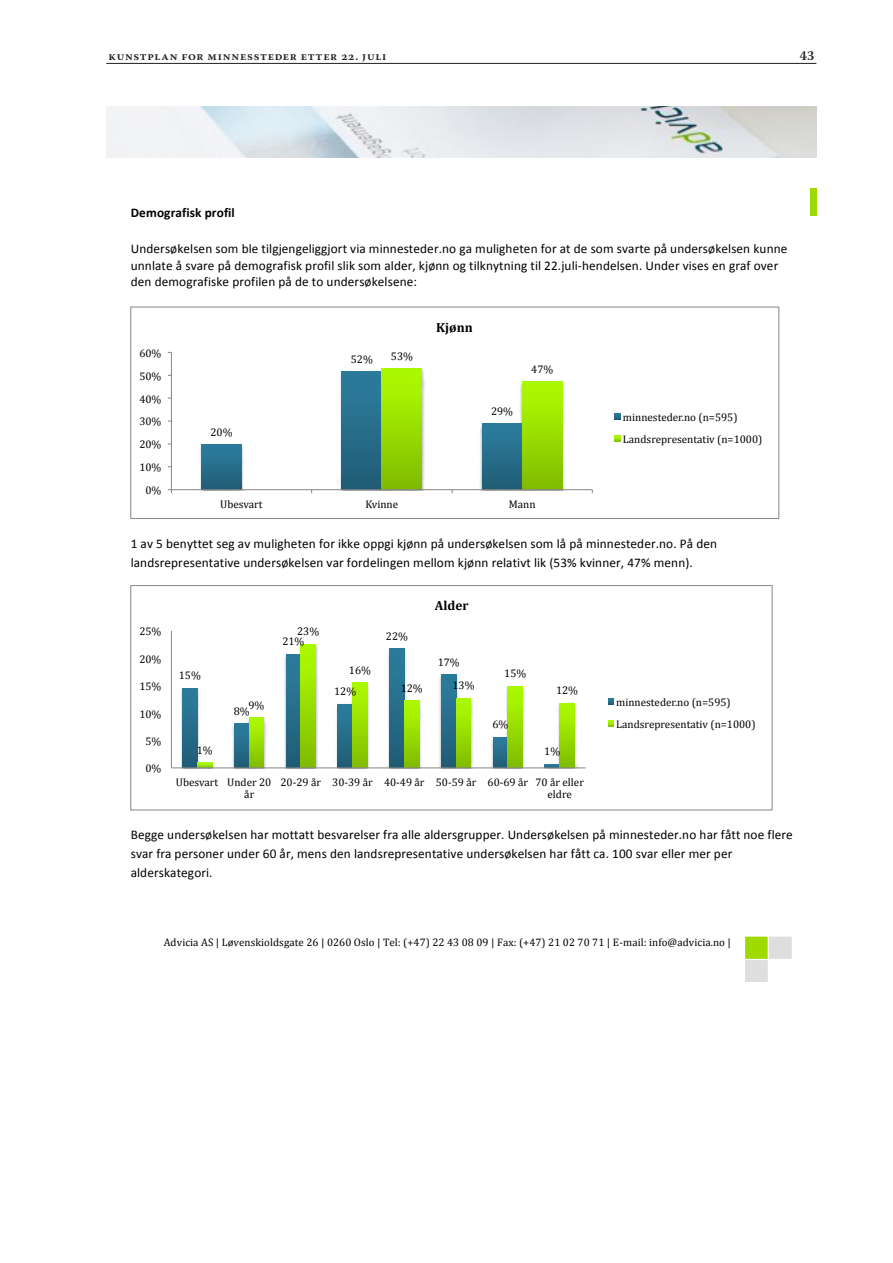
<style>
.page{position:relative;width:893px;height:1263px;background:#fff}
.page>*{position:absolute;margin:0;border:0;box-sizing:border-box;transform-origin:0 0}
.t1{font:600 13.5px "Warnock Pro";color:#231f20}
.t2{font:13.2px/16.5px "Calibri";letter-spacing:.01em;color:#000}
.t3{font:700 13.2px "Calibri";letter-spacing:.01em;color:#000}
.t4{font:700 13.2px "Cambria";color:#000}
.t5{font:600 12px "Warnock Pro";letter-spacing:.06em;color:#231f20}
.t6{font:11.1px/22.6px "Cambria";color:#000}
.t7{font:10.95px "Cambria";letter-spacing:.005em;color:#000}
</style>
<div class="page">
<hr style="left:106px;top:63px;width:710px;height:1px;background:#231f20">
<img style="left:106px;top:106px;width:711px;height:52px">
<div style="left:744px;top:959px;width:24px;height:23px;background:#dedede"></div>
<div style="left:744px;top:958px;width:25px;height:25px;border:1px solid #fff"></div>
<div style="left:744px;top:936px;width:24px;height:23px;background:#9ed900"></div>
<div style="left:744px;top:935px;width:25px;height:25px;border:1px solid #fff"></div>
<img style="left:745px;top:941px;width:23px;height:13px">
<div style="left:768px;top:936px;width:24px;height:23px;background:#dedede"></div>
<div style="left:768px;top:935px;width:25px;height:25px;border:1px solid #fff"></div>
<img style="left:810px;top:188px;width:7px;height:28px">
<img style="left:200px;top:444px;width:44px;height:45px">
<img style="left:337px;top:371px;width:40px;height:118px">
<img style="left:480px;top:423px;width:38px;height:66px">
<img style="left:377px;top:368px;width:48px;height:121px">
<img style="left:518px;top:381px;width:47px;height:108px">
<div style="left:201px;top:445px;width:41px;height:45px;background:linear-gradient(to bottom,#2c7e9f,#205c75)"></div>
<div style="left:342px;top:372px;width:40px;height:118px;background:linear-gradient(to bottom,#2c7d9f,#205c75)"></div>
<div style="left:482px;top:424px;width:40px;height:66px;background:linear-gradient(to bottom,#2c7d9f,#205d75)"></div>
<div style="left:382px;top:369px;width:40px;height:121px;background:linear-gradient(to bottom,#affe00,#81bb00)"></div>
<div style="left:522px;top:382px;width:40px;height:108px;background:linear-gradient(to bottom,#affd00,#81bc00)"></div>
<hr style="left:171px;top:352px;width:1px;height:138px;background:#868686">
<hr style="left:171px;top:489px;width:421px;height:1px;background:#868686">
<svg style="left:615px;top:413px;width:6px;height:6px"></svg>
<svg style="left:615px;top:436px;width:6px;height:6px"></svg>
<div style="left:130px;top:307px;width:649px;height:212px;border:1px solid #868686"></div>
<img style="left:181px;top:688px;width:19px;height:79px">
<img style="left:232px;top:726px;width:2px;height:41px">
<img style="left:284px;top:657px;width:2px;height:110px">
<img style="left:336px;top:704px;width:2px;height:63px">
<img style="left:388px;top:648px;width:19px;height:119px">
<img style="left:439px;top:674px;width:19px;height:93px">
<img style="left:491px;top:740px;width:2px;height:27px">
<img style="left:197px;top:760px;width:17px;height:7px">
<img style="left:247px;top:719px;width:20px;height:48px">
<img style="left:299px;top:644px;width:19px;height:123px">
<img style="left:350px;top:682px;width:20px;height:85px">
<img style="left:404px;top:698px;width:18px;height:69px">
<img style="left:456px;top:696px;width:17px;height:71px">
<img style="left:506px;top:686px;width:19px;height:81px">
<img style="left:558px;top:702px;width:21px;height:65px">
<svg style="left:182px;top:688px;width:15px;height:79px"></svg>
<svg style="left:234px;top:723px;width:15px;height:44px"></svg>
<svg style="left:286px;top:654px;width:15px;height:113px;background:#2d7480"></svg>
<svg style="left:338px;top:704px;width:15px;height:63px"></svg>
<svg style="left:390px;top:649px;width:14px;height:118px;background:#266c89"></svg>
<svg style="left:441px;top:675px;width:15px;height:92px"></svg>
<svg style="left:493px;top:737px;width:15px;height:30px"></svg>
<svg style="left:545px;top:764px;width:15px;height:3px"></svg>
<svg style="left:197px;top:763px;width:15px;height:4px"></svg>
<svg style="left:249px;top:717px;width:15px;height:50px"></svg>
<svg style="left:301px;top:644px;width:15px;height:123px;background:#97dc00"></svg>
<svg style="left:353px;top:682px;width:14px;height:85px"></svg>
<svg style="left:404px;top:701px;width:15px;height:66px"></svg>
<svg style="left:456px;top:698px;width:15px;height:69px"></svg>
<svg style="left:508px;top:686px;width:15px;height:81px"></svg>
<svg style="left:560px;top:703px;width:14px;height:64px"></svg>
<hr style="left:171px;top:631px;width:1px;height:137px;background:#868686">
<hr style="left:171px;top:767px;width:415px;height:1px;background:#868686">
<svg style="left:608px;top:698px;width:6px;height:6px"></svg>
<svg style="left:608px;top:721px;width:6px;height:6px"></svg>
<p class="t5" style="left:108px;top:48px;width:280px">kunstplan for minnessteder etter 22. juli</p>
<p class="t1" style="left:800px;top:47px;width:16px">43</p>
<p class="t3" style="left:131px;top:205px;width:106px">Demografisk profil</p>
<p class="t2" style="left:131px;top:240px;width:658px">Undersøkelsen som ble tilgjengeliggjort via minnesteder.no ga muligheten for at de som svarte på undersøkelsen kunne unnlate å svare på demografisk profil slik som alder, kjønn og tilknytning til 22.juli--‐hendelsen. Under vises en graf over den demografiske profilen på de to undersøkelsene:</p>
<p class="t6" style="left:139px;top:342px;width:24px">60%</p>
<p class="t6" style="left:139px;top:365px;width:24px">50%</p>
<p class="t6" style="left:139px;top:387px;width:24px">40%</p>
<p class="t6" style="left:139px;top:410px;width:24px">30%</p>
<p class="t6" style="left:139px;top:433px;width:24px">20%</p>
<p class="t6" style="left:139px;top:456px;width:24px">10%</p>
<p class="t6" style="left:145px;top:479px;width:17px">0%</p>
<p class="t6" style="left:210px;top:421px;width:24px">20%</p>
<p class="t6" style="left:351px;top:347px;width:24px">52%</p>
<p class="t6" style="left:391px;top:345px;width:24px">53%</p>
<p class="t4" style="left:436px;top:319px;width:38px">Kjønn</p>
<p class="t6" style="left:491px;top:400px;width:24px">29%</p>
<p class="t6" style="left:531px;top:358px;width:24px">47%</p>
<p class="t6" style="left:220px;top:493px;width:44px">Ubesvart</p>
<p class="t6" style="left:366px;top:493px;width:34px">Kvinne</p>
<p class="t6" style="left:509px;top:493px;width:28px">Mann</p>
<p class="t6" style="left:623px;top:406px;width:141px">minnesteder.no (n=595)<br>Landsrepresentativ (n=1000)</p>
<p class="t2" style="left:131px;top:534px;width:588px;line-height:19.2px">1 av 5 benyttet seg av muligheten for ikke oppgi kjønn på undersøkelsen som lå på minnesteder.no. På den landsrepresentative undersøkelsen var fordelingen mellom kjønn relativt lik (53% kvinner, 47% menn).</p>
<p class="t6" style="left:139px;top:620px;width:24px">25%</p>
<p class="t6" style="left:139px;top:647px;width:24px">20%</p>
<p class="t6" style="left:139px;top:675px;width:24px">15%</p>
<p class="t6" style="left:139px;top:702px;width:24px">10%</p>
<p class="t6" style="left:145px;top:730px;width:17px">5%</p>
<p class="t6" style="left:145px;top:757px;width:17px">0%</p>
<p class="t6" style="left:179px;top:664px;width:24px">15%</p>
<p class="t6" style="left:248px;top:693px;width:17px">9%</p>
<p class="t6" style="left:234px;top:699px;width:17px">8%</p>
<p class="t6" style="left:297px;top:620px;width:24px">23%</p>
<p class="t6" style="left:282px;top:630px;width:24px">21%</p>
<p class="t6" style="left:349px;top:658px;width:24px">16%</p>
<p class="t6" style="left:334px;top:680px;width:24px">12%</p>
<p class="t6" style="left:386px;top:625px;width:24px">22%</p>
<p class="t4" style="left:435px;top:598px;width:35px">Alder</p>
<p class="t6" style="left:438px;top:650px;width:24px">17%</p>
<p class="t6" style="left:401px;top:677px;width:24px">12%</p>
<p class="t6" style="left:452px;top:674px;width:24px">13%</p>
<p class="t6" style="left:504px;top:662px;width:24px">15%</p>
<p class="t6" style="left:492px;top:713px;width:17px">6%</p>
<p class="t6" style="left:556px;top:679px;width:24px">12%</p>
<p class="t6" style="left:197px;top:738px;width:17px">1%</p>
<p class="t6" style="left:544px;top:740px;width:17px">1%</p>
<p class="t6" style="left:244px;top:776px;width:29px;line-height:12.3px;text-indent:-68px">Ubesvart Under 20 år</p>
<p class="t6" style="left:547px;top:776px;width:38px;line-height:12.3px;text-indent:-267px">20--‐29 år 30--‐39 år 40--‐49 år 50--‐59 år 60--‐69 år 70 år eller eldre</p>
<p class="t6" style="left:616px;top:691px;width:141px">minnesteder.no (n=595)<br>Landsrepresentativ (n=1000)</p>
<p class="t2" style="left:131px;top:824px;width:663px;line-height:19px">Begge undersøkelsen har mottatt besvarelser fra alle aldersgrupper. Undersøkelsen på minnesteder.no har fått noe flere svar fra personer under 60 år, mens den landsrepresentative undersøkelsen har fått ca. 100 svar eller mer per alderskategori.</p>
<p class="t7" style="left:164px;top:936px;width:569px">Advicia AS | Løvenskioldsgate 26 | 0260 Oslo | Tel: (+47) 22 43 08 09 | Fax: (+47) 21 02 70 71 | E--‐mail: info@advicia.no |</p>
</div>
